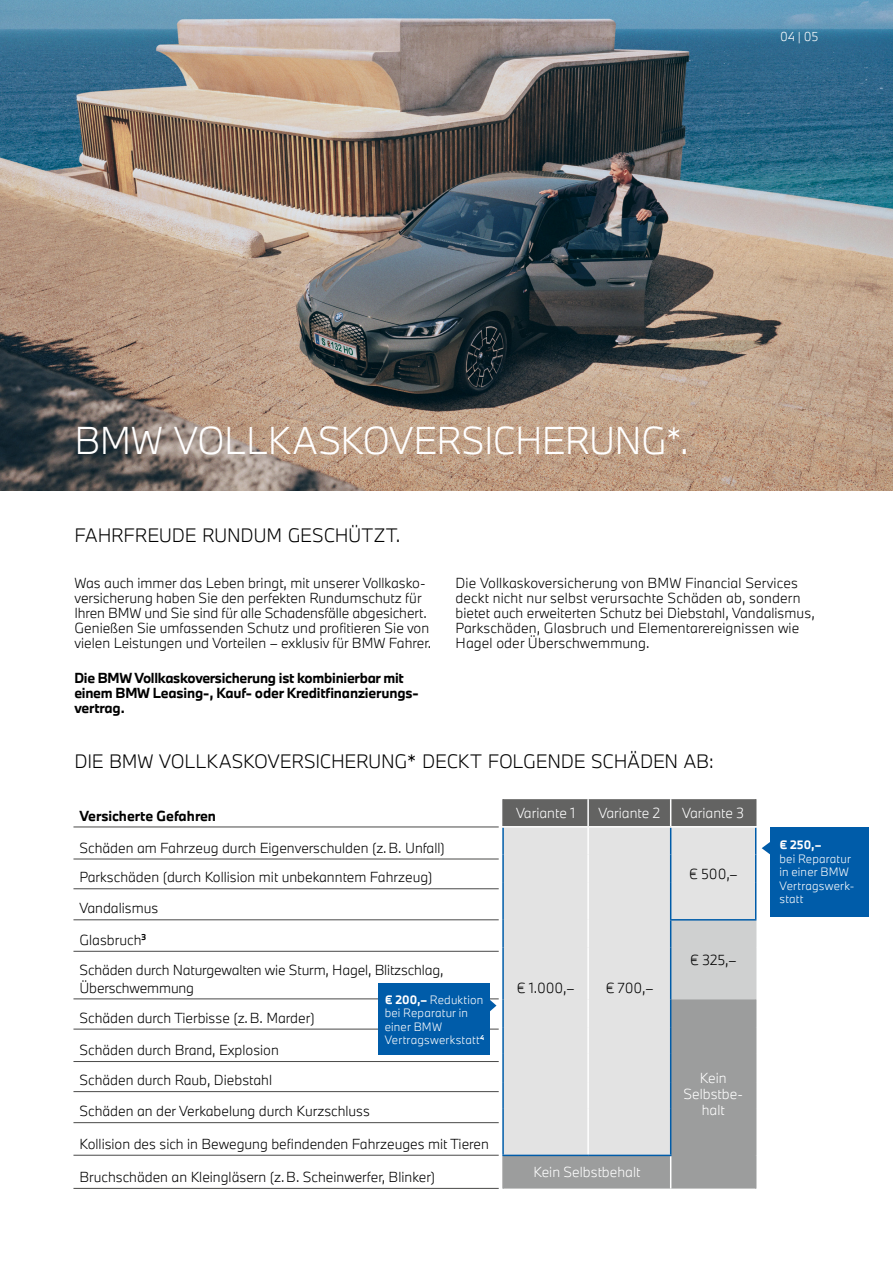
<style>
.page{position:relative;width:893px;height:1263px;background:#fff}
.page>*{position:absolute;margin:0;border:0;box-sizing:border-box;transform-origin:0 0}
.t1{font:300 36px "BMW Type Next";letter-spacing:-.02em;color:#fff}
.t2{font:300 18px "BMW Type Next";letter-spacing:-.015em;color:#000}
.t3{font:300 13.5px/15px "BMW Type Next";color:#000}
.t4{font:700 13.5px/15px "BMW Type Next";letter-spacing:-.02em;color:#000}
.t5{font:300 13.5px/16.2px "BMW Type Next";color:#fff;text-align:center}
.t6{font:700 13.5px "BMW Type Next";color:#000}
.t7{font:300 12px "BMW Type Next";color:#fff}
.t8{font:300 11.25px/13.5px "BMW Type Next";letter-spacing:.015em;color:#fff}
.t9{font:700 11.25px "BMW Type Next";color:#fff}
.s1{font-size:30px}
.s2{font-weight:700}
</style>
<div class="page">
<img style="left:0;top:0;width:893px;height:490px">
<hr style="left:73px;top:827px;width:426px;height:1px;background:#494948">
<hr style="left:73px;top:859px;width:426px;height:1px;background:#494948">
<hr style="left:73px;top:888px;width:426px;height:1px;background:#494948">
<hr style="left:73px;top:919px;width:426px;height:1px;background:#494948">
<hr style="left:73px;top:951px;width:426px;height:1px;background:#494948">
<hr style="left:73px;top:999px;width:426px;height:1px;background:#494948">
<hr style="left:73px;top:1029px;width:426px;height:1px;background:#494948">
<hr style="left:73px;top:1061px;width:426px;height:1px;background:#494948">
<hr style="left:73px;top:1091px;width:426px;height:1px;background:#494948">
<hr style="left:73px;top:1122px;width:426px;height:1px;background:#494948">
<hr style="left:73px;top:1155px;width:426px;height:1px;background:#494948">
<hr style="left:73px;top:1188px;width:426px;height:1px;background:#494948">
<div style="left:504px;top:882px;width:251px;height:117px;background:#e3e3e3"></div>
<div style="left:671px;top:920px;width:85px;height:79px;background:#cfd0d0"></div>
<svg style="left:504px;top:999px;width:251px;height:189px;background:#c2c3c3"></svg>
<hr style="left:502px;top:799px;width:2px;height:27px;background:#636362">
<hr style="left:587px;top:882px;width:2px;height:38px;background:#fff">
<hr style="left:587px;top:920px;width:2px;height:27px;background:#fff">
<hr style="left:587px;top:947px;width:2px;height:52px;background:#fff">
<hr style="left:587px;top:999px;width:2px;height:28px;background:#fff">
<hr style="left:587px;top:1027px;width:2px;height:27px;background:#fff">
<hr style="left:587px;top:1054px;width:2px;height:28px;background:#fff">
<hr style="left:587px;top:1082px;width:2px;height:27px;background:#fff">
<hr style="left:587px;top:1109px;width:2px;height:46px;background:#fff">
<hr style="left:502px;top:827px;width:2px;height:27px;background:#005ca9">
<hr style="left:502px;top:854px;width:2px;height:28px;background:#005ca9">
<hr style="left:502px;top:882px;width:2px;height:38px;background:#005ca9">
<hr style="left:502px;top:920px;width:2px;height:27px;background:#005ca9">
<hr style="left:502px;top:947px;width:2px;height:52px;background:#005ca9">
<hr style="left:502px;top:999px;width:2px;height:28px;background:#005ca9">
<hr style="left:502px;top:1027px;width:2px;height:27px;background:#005ca9">
<hr style="left:502px;top:1054px;width:2px;height:28px;background:#005ca9">
<hr style="left:502px;top:1082px;width:2px;height:27px;background:#005ca9">
<hr style="left:502px;top:1109px;width:2px;height:46px;background:#005ca9">
<hr style="left:502px;top:1156px;width:2px;height:32px;background:#9c9d9d">
<hr style="left:670px;top:1156px;width:1px;height:32px;background:#fff">
<hr style="left:670px;top:882px;width:1px;height:37px;background:#005ca9">
<svg style="left:670px;top:920px;width:1px;height:27px"></svg>
<hr style="left:670px;top:947px;width:1px;height:52px;background:#005ca9">
<svg style="left:670px;top:999px;width:1px;height:110px"></svg>
<hr style="left:670px;top:1109px;width:1px;height:46px;background:#005ca9">
<svg style="left:503px;top:799px;width:253px;height:83px;background:#b8b8b9"></svg>
<hr style="left:755px;top:882px;width:1px;height:37px;background:#005ca9">
<svg style="left:755px;top:999px;width:1px;height:110px"></svg>
<hr style="left:755px;top:1109px;width:1px;height:46px;background:#9c9d9d">
<hr style="left:755px;top:1155px;width:1px;height:33px;background:#9c9d9d">
<hr style="left:502px;top:826px;width:86px;height:1px;background:#fff">
<hr style="left:588px;top:826px;width:83px;height:1px;background:#fff">
<hr style="left:671px;top:826px;width:85px;height:1px;background:#fff">
<hr style="left:502px;top:1155px;width:86px;height:1px;background:#005ca9">
<hr style="left:588px;top:1155px;width:83px;height:1px;background:#005ca9">
<hr style="left:670px;top:919px;width:86px;height:1px;background:#005ca9">
<div style="left:378px;top:984px;width:112px;height:71px;background:#005ca9"></div>
<svg style="left:490px;top:999px;width:6px;height:13px"></svg>
<div style="left:770px;top:827px;width:98px;height:89px;background:#005ca9"></div>
<svg style="left:762px;top:842px;width:8px;height:13px"></svg>
<p class="t7" style="left:780px;top:28px;width:40px">04 | 05</p>
<h1 class="t1" style="left:74px;top:416px;width:616px">BMW VOLLKASKOVERSICHERUNG<span class="s1">*</span>.</h1>
<h2 class="t2" style="left:75px;top:523px;width:327px">FAHRFREUDE RUNDUM GESCHÜTZT.</h2>
<p class="t3" style="left:75px;top:575px;width:358px">Was auch immer das Leben bringt, mit unserer Vollkasko&shy;versicherung haben Sie den perfekten Rundumschutz für Ihren BMW und Sie sind für alle Schadensfälle abgesichert.<br>Genießen Sie umfassenden Schutz und profitieren Sie von vielen Leistungen und Vorteilen – exklusiv für BMW Fahrer.</p>
<p class="t3" style="left:456px;top:575px;width:361px">Die Vollkaskoversicherung von BMW Financial Services deckt nicht nur selbst verursachte Schäden ab, sondern bietet auch erweiterten Schutz bei Diebstahl, Vandalismus, Parkschäden, Glasbruch und Elementarereignissen wie Hagel oder Überschwemmung.</p>
<p class="t4" style="left:74px;top:670px;width:346px">Die BMW Vollkaskoversicherung ist kombinierbar mit einem BMW Leasing-, Kauf- oder Kreditfinanzierungs&shy;vertrag.</p>
<h2 class="t2" style="left:74px;top:749px;width:641px">DIE BMW VOLLKASKOVERSICHERUNG* DECKT FOLGENDE SCHÄDEN AB:</h2>
<p class="t6" style="left:79px;top:806px;width:138px">Versicherte Gefahren</p>
<p class="t3" style="left:79px;top:840px;width:367px">Schäden am Fahrzeug durch Eigenverschulden (z.B. Unfall)</p>
<p class="t3" style="left:79px;top:870px;width:355px">Parkschäden (durch Kollision mit unbekanntem Fahrzeug)</p>
<p class="t3" style="left:79px;top:901px;width:80px">Vandalismus</p>
<p class="t3" style="left:79px;top:925px;width:366px;line-height:29.5px">Glasbruch<sup>3<br></sup>Schäden durch Naturgewalten wie Sturm, Hagel, Blitzschlag,</p>
<p class="t3" style="left:79px;top:980px;width:116px">Überschwemmung</p>
<p class="t3" style="left:79px;top:1010px;width:237px">Schäden durch Tierbisse (z.B. Marder)</p>
<p class="t3" style="left:79px;top:1042px;width:201px">Schäden durch Brand, Explosion</p>
<p class="t3" style="left:79px;top:1072px;width:194px">Schäden durch Raub, Diebstahl</p>
<p class="t3" style="left:79px;top:1103px;width:292px">Schäden an der Verkabelung durch Kurzschluss</p>
<p class="t3" style="left:79px;top:1136px;width:411px">Kollision des sich in Bewegung befindenden Fahrzeuges mit Tieren</p>
<p class="t3" style="left:79px;top:1169px;width:357px">Bruchschäden an Kleingläsern (z.B. Scheinwerfer, Blinker)</p>
<p class="t8" style="left:385px;top:992px;width:101px"><span class="s2">€ 200,–</span> Reduktion bei Reparatur in einer BMW<br>Vertragswerkstatt<sup>4</sup></p>
<p class="t5" style="left:516px;top:805px;width:61px">Variante 1</p>
<p class="t5" style="left:598px;top:805px;width:63px">Variante 2</p>
<p class="t5" style="left:682px;top:805px;width:64px">Variante 3</p>
<p class="t3" style="left:689px;top:866px;width:51px">€ 500,–</p>
<p class="t3" style="left:517px;top:981px;width:59px">€ 1.000,–</p>
<p class="t3" style="left:605px;top:981px;width:50px">€ 700,–</p>
<p class="t5" style="left:533px;top:1164px;width:108px">Kein Selbstbehalt</p>
<p class="t3" style="left:690px;top:952px;width:48px">€ 325,–</p>
<p class="t5" style="left:684px;top:1070px;width:61px">Kein<br>Selbstbe&shy;halt</p>
<p class="t9" style="left:779px;top:837px;width:43px">€ 250,–</p>
<p class="t8" style="left:779px;top:851px;width:76px">bei Reparatur in einer BMW<br>Vertragswerk&shy;statt</p>
</div>
